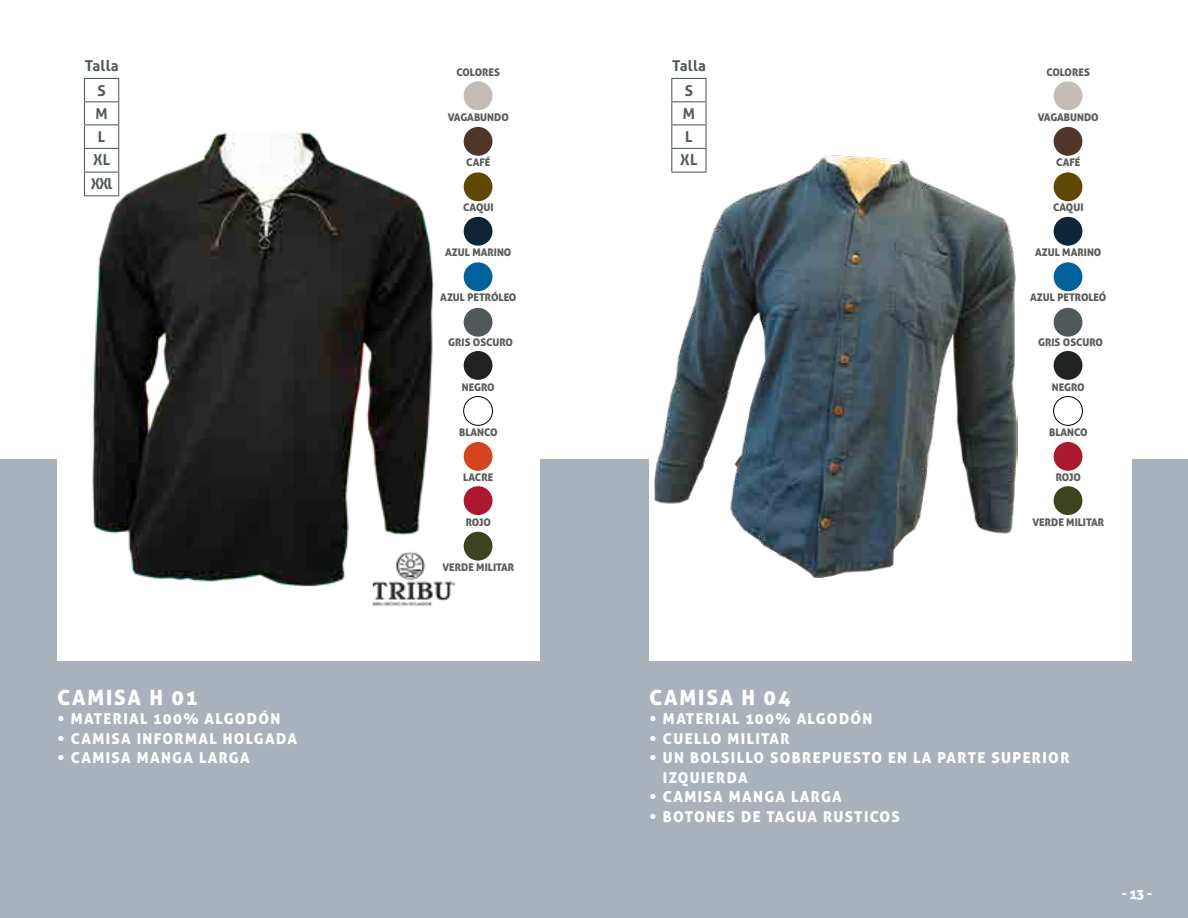
<style>
.page{position:relative;width:1188px;height:918px;background:#fff}
.page>*{position:absolute;margin:0;border:0;box-sizing:border-box;transform-origin:0 0}
.t1{font:21px "Aller Display";letter-spacing:.09em;color:#fff}
.t2{font:15px/19.5px "Aller Display";letter-spacing:.09em;color:#fff}
.t3{font:700 15px/23.4px "Aller";letter-spacing:.02em;color:#4f5959;text-align:center}
.t4{font:13.5px "Aller Display";color:#fff}
.t5{font:10.5px "Aller Display";color:#5c5c5b}
</style>
<div class="page">
<div style="left:0;top:459px;width:1188px;height:459px;background:#a8b1bc"></div>
<div style="left:649px;top:47px;width:483px;height:614px;background:#fff"></div>
<img style="left:654px;top:96px;width:363px;height:482px">
<div style="left:57px;top:47px;width:483px;height:614px;background:#fff"></div>
<img style="left:84px;top:92px;width:380px;height:515px">
<div style="left:464px;top:81px;width:28px;height:29px;background:#c4bab6;border-radius:50%"></div>
<div style="left:1054px;top:81px;width:28px;height:29px;background:#c4bab6;border-radius:50%"></div>
<div style="left:464px;top:217px;width:28px;height:29px;background:#0e2538;border-radius:50%"></div>
<div style="left:1054px;top:217px;width:28px;height:29px;background:#0e2538;border-radius:50%"></div>
<div style="left:464px;top:351px;width:28px;height:29px;background:#202121;border-radius:50%"></div>
<div style="left:1054px;top:351px;width:28px;height:29px;background:#202121;border-radius:50%"></div>
<div style="left:464px;top:486px;width:28px;height:29px;background:#ac182d;border-radius:50%"></div>
<div style="left:1054px;top:486px;width:28px;height:29px;background:#3d431d;border-radius:50%"></div>
<div style="left:464px;top:127px;width:28px;height:29px;background:#503529;border-radius:50%"></div>
<div style="left:1054px;top:127px;width:28px;height:29px;background:#503529;border-radius:50%"></div>
<div style="left:464px;top:262px;width:28px;height:29px;background:#00619d;border-radius:50%"></div>
<div style="left:1054px;top:262px;width:28px;height:29px;background:#00619d;border-radius:50%"></div>
<div style="left:463px;top:396px;width:30px;height:30px;border:1px solid #000;border-radius:50%"></div>
<div style="left:1053px;top:396px;width:30px;height:30px;border:1px solid #000;border-radius:50%"></div>
<div style="left:464px;top:532px;width:28px;height:29px;background:#3d431d;border-radius:50%"></div>
<div style="left:464px;top:172px;width:28px;height:29px;background:#604800;border-radius:50%"></div>
<div style="left:1054px;top:172px;width:28px;height:29px;background:#604800;border-radius:50%"></div>
<div style="left:464px;top:308px;width:28px;height:29px;background:#4f5959;border-radius:50%"></div>
<div style="left:1054px;top:308px;width:28px;height:29px;background:#4f5959;border-radius:50%"></div>
<div style="left:464px;top:442px;width:28px;height:29px;background:#d4451d;border-radius:50%"></div>
<div style="left:1054px;top:442px;width:28px;height:29px;background:#ac182d;border-radius:50%"></div>
<hr style="left:671px;top:78px;width:36px;height:1px;background:#4f5959">
<hr style="left:671px;top:101px;width:36px;height:1px;background:#4f5959">
<hr style="left:671px;top:124px;width:36px;height:1px;background:#4f5959">
<hr style="left:671px;top:148px;width:36px;height:1px;background:#4f5959">
<hr style="left:705px;top:79px;width:2px;height:22px;background:#4f5959">
<hr style="left:705px;top:102px;width:2px;height:22px;background:#4f5959">
<hr style="left:705px;top:125px;width:2px;height:23px;background:#4f5959">
<svg style="left:671px;top:79px;width:1px;height:93px"></svg>
<hr style="left:705px;top:149px;width:2px;height:23px;background:#4f5959">
<hr style="left:671px;top:172px;width:36px;height:1px;background:#4f5959">
<hr style="left:84px;top:78px;width:35px;height:1px;background:#4f5959">
<hr style="left:84px;top:101px;width:35px;height:1px;background:#4f5959">
<hr style="left:84px;top:124px;width:35px;height:1px;background:#4f5959">
<hr style="left:84px;top:148px;width:35px;height:1px;background:#4f5959">
<hr style="left:84px;top:172px;width:35px;height:1px;background:#4f5959">
<svg style="left:84px;top:79px;width:1px;height:116px"></svg>
<svg style="left:118px;top:79px;width:1px;height:116px"></svg>
<hr style="left:84px;top:195px;width:35px;height:1px;background:#4f5959">
<p class="t3" style="left:85px;top:53px;width:36px">Talla</p>
<p class="t3" style="left:672px;top:53px;width:36px">Talla</p>
<p class="t3" style="left:91px;top:78px;width:23px">S<br>M<br>L<br>XL<br>XXl</p>
<p class="t5" style="left:457px;top:65px;width:45px">COLORES</p>
<p class="t5" style="left:448px;top:110px;width:62px">VAGABUNDO</p>
<p class="t5" style="left:466px;top:155px;width:26px">CAFÉ</p>
<p class="t5" style="left:463px;top:200px;width:32px">CAQUI</p>
<p class="t5" style="left:445px;top:245px;width:68px">AZUL MARINO</p>
<p class="t5" style="left:440px;top:291px;width:78px">AZUL PETRÓLEO</p>
<p class="t5" style="left:448px;top:336px;width:66px">GRIS OSCURO</p>
<p class="t5" style="left:462px;top:381px;width:34px">NEGRO</p>
<p class="t5" style="left:459px;top:426px;width:40px">BLANCO</p>
<p class="t5" style="left:463px;top:471px;width:32px">LACRE</p>
<p class="t5" style="left:466px;top:516px;width:27px">ROJO</p>
<p class="t5" style="left:442px;top:561px;width:73px">VERDE MILITAR</p>
<p class="t3" style="left:680px;top:78px;width:19px">S<br>M<br>L<br>XL</p>
<p class="t5" style="left:1047px;top:66px;width:45px">COLORES</p>
<p class="t5" style="left:1038px;top:111px;width:62px">VAGABUNDO</p>
<p class="t5" style="left:1056px;top:156px;width:26px">CAFÉ</p>
<p class="t5" style="left:1053px;top:201px;width:32px">CAQUI</p>
<p class="t5" style="left:1035px;top:246px;width:68px">AZUL MARINO</p>
<p class="t5" style="left:1030px;top:291px;width:78px">AZUL PETROLEÓ</p>
<p class="t5" style="left:1038px;top:336px;width:66px">GRIS OSCURO</p>
<p class="t5" style="left:1052px;top:381px;width:34px">NEGRO</p>
<p class="t5" style="left:1049px;top:426px;width:40px">BLANCO</p>
<p class="t5" style="left:1056px;top:471px;width:27px">ROJO</p>
<p class="t5" style="left:1032px;top:516px;width:73px">VERDE MILITAR</p>
<h1 class="t1" style="left:57px;top:684px;width:141px">CAMISA H 01</h1>
<p class="t2" style="left:57px;top:709px;width:225px">• MATERIAL 100% ALGODÓN</p>
<p class="t2" style="left:57px;top:728px;width:241px">• CAMISA INFORMAL HOLGADA</p>
<p class="t2" style="left:57px;top:748px;width:194px">• CAMISA MANGA LARGA</p>
<h1 class="t1" style="left:649px;top:684px;width:143px">CAMISA H 04</h1>
<p class="t2" style="left:649px;top:709px;width:225px">• MATERIAL 100% ALGODÓN</p>
<p class="t2" style="left:649px;top:728px;width:142px">• CUELLO MILITAR</p>
<p class="t2" style="left:663px;top:748px;width:408px;text-indent:-14px">• UN BOLSILLO SOBREPUESTO EN LA PARTE SUPERIOR<br>IZQUIERDA</p>
<p class="t2" style="left:649px;top:787px;width:194px">• CAMISA MANGA LARGA</p>
<p class="t2" style="left:649px;top:806px;width:252px">• BOTONES DE TAGUA RUSTICOS</p>
<p class="t4" style="left:1122px;top:886px;width:32px">- 13 -</p>
</div>
